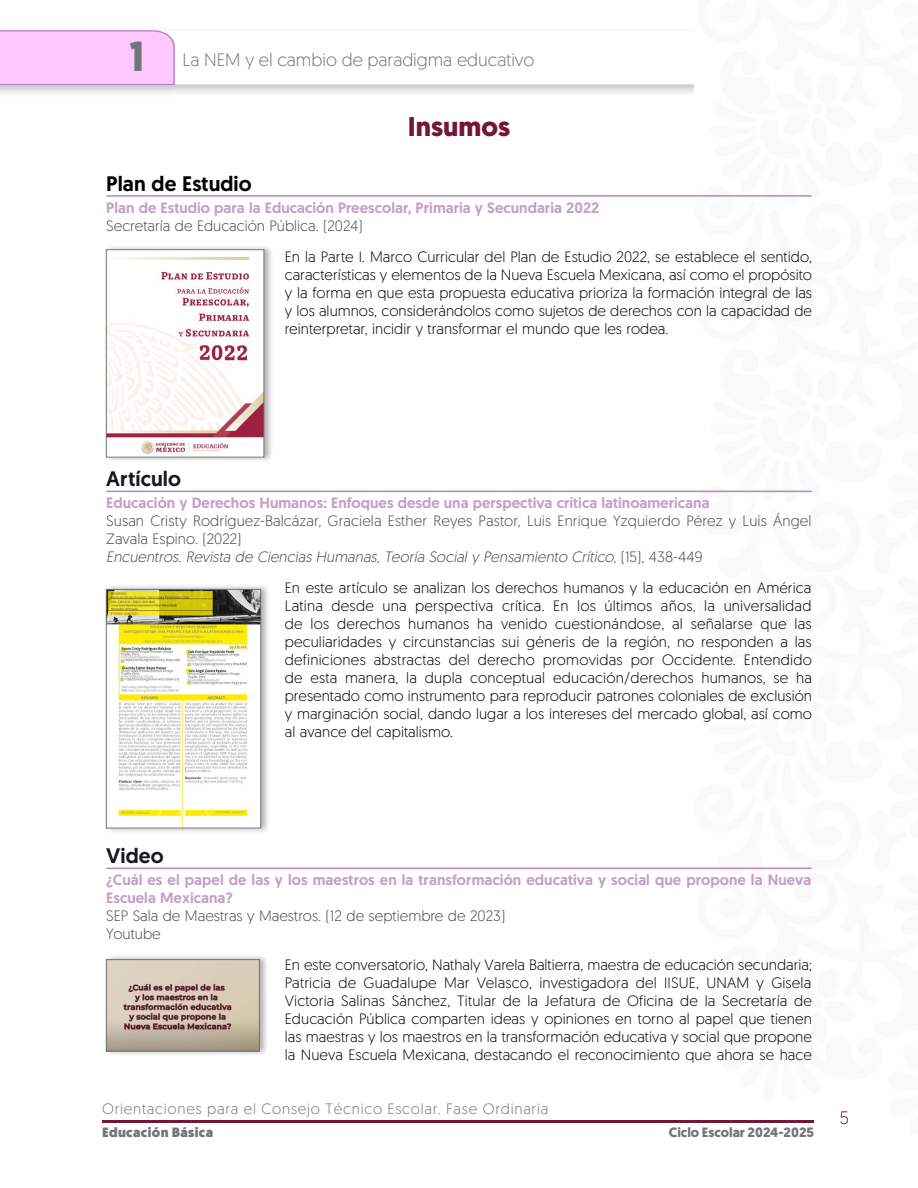
<style>
.page{position:relative;width:918px;height:1188px;background:#fff}
.page>*{position:absolute;margin:0;border:0;box-sizing:border-box;transform-origin:0 0}
.t1{font:700 42px "Geomanist";color:#737677}
.t2{font:700 27px "Geomanist";color:#72173a}
.t3{font:500 21px "Geomanist";letter-spacing:.005em;color:#000}
.t4{font:500 21px "Geomanist";letter-spacing:.005em;color:#161a1d}
.t5{font:300 18px "Geomanist";color:#737677}
.t6{font:300 18px "Geomanist";color:#72173a}
.t7{font:300 15px/18px "Geomanist";letter-spacing:.005em;color:#000;text-align:justify}
.t8{font:300 15px/18px "Geomanist";letter-spacing:.005em;color:#45484a}
.t9{font:500 15px/18px "Geomanist";color:#c59ec9}
.t10{font:300 15px "Geomanist";letter-spacing:.05em;color:#737677}
.t11{font:700 13.5px "Geomanist";color:#737677}
.t12{font:900 13.5px "Geomanist";letter-spacing:.025em;color:#737677}
.s1{font-style:italic}
</style>
<div class="page">
<div style="left:0;top:26px;width:918px;height:72px;background:#000;opacity:.25"></div>
<svg style="left:175px;top:31px;width:515px;height:53px"></svg>
<svg style="left:0;top:30px;width:175px;height:55px;background:#f9c4fb"></svg>
<svg style="left:690px;top:26px;width:228px;height:844px"></svg>
<hr style="left:102px;top:1120px;width:712px;height:3px;background:#72173a">
<hr style="left:106px;top:195px;width:706px;height:2px;background:#b786bb">
<hr style="left:106px;top:491px;width:706px;height:1px;background:#b786bb">
<hr style="left:106px;top:868px;width:706px;height:1px;background:#b786bb">
<div style="left:105px;top:244px;width:168px;height:219px;background:#000;opacity:.3"></div>
<img style="left:108px;top:252px;width:154px;height:203px">
<div style="left:106px;top:250px;width:158px;height:207px;border:1px solid #6f7271"></div>
<div style="left:105px;top:584px;width:166px;height:250px;background:#000;opacity:.3"></div>
<img style="left:108px;top:591px;width:151px;height:235px">
<div style="left:106px;top:589px;width:155px;height:239px;border:1px solid #6f7271"></div>
<div style="left:105px;top:954px;width:165px;height:103px;background:#000;opacity:.3"></div>
<img style="left:108px;top:961px;width:150px;height:88px">
<div style="left:106px;top:959px;width:154px;height:92px;border:1px solid #6f7271"></div>
<h1 class="t1" style="left:130px;top:29px;width:16px">1</h1>
<p class="t5" style="left:182px;top:48px;width:354px">La NEM y el cambio de paradigma educativo</p>
<h2 class="t2" style="left:408px;top:108px;width:104px">Insumos</h2>
<h3 class="t3" style="left:106px;top:169px;width:147px">Plan de Estudio</h3>
<p class="t9" style="left:106px;top:198px;width:495px">Plan de Estudio para la Educación Preescolar, Primaria y Secundaria 2022</p>
<p class="t8" style="left:106px;top:216px;width:258px">Secretaría de Educación Pública. (2024)</p>
<p class="t7" style="left:285px;top:247px;width:529px">En la Parte I. Marco Curricular del Plan de Estudio 2022, se establece el sentido, características y elementos de la Nueva Escuela Mexicana, así como el propósito y la forma en que esta propuesta educativa prioriza la formación integral de las y los alumnos, considerándolos como sujetos de derechos con la capacidad de reinterpretar, incidir y transformar el mundo que les rodea.</p>
<h3 class="t4" style="left:106px;top:465px;width:76px">Artículo</h3>
<p class="t9" style="left:106px;top:494px;width:605px">Educación y Derechos Humanos: Enfoques desde una perspectiva crítica latinoamericana</p>
<p class="t8" style="left:106px;top:512px;width:707px">Susan Cristy Rodríguez-Balcázar, Graciela Esther Reyes Pastor, Luis Enrique Yzquierdo Pérez y Luis Ángel<br>Zavala Espino. (2022)<br><span class="s1">Encuentros. Revista de Ciencias Humanas, Teoría Social y Pensamiento Crítico</span>, ( 1 5 ) , 4 3 8 - 4 4 9</p>
<p class="t7" style="left:285px;top:578px;width:529px">En este artículo se analizan los derechos humanos y la educación en América Latina desde una perspectiva crítica. En los últimos años, la universalidad de los derechos humanos ha venido cuestionándose, al señalarse que las peculiaridades y circunstancias sui géneris de la región, no responden a las definiciones abstractas del derecho promovidas por Occidente. Entendido de esta manera, la dupla conceptual educación/derechos humanos, se ha presentado como instrumento para reproducir patrones coloniales de exclusión y marginación social, dando lugar a los intereses del mercado global, así como al avance del capitalismo.</p>
<h3 class="t4" style="left:106px;top:842px;width:59px">Video</h3>
<p class="t9" style="left:106px;top:871px;width:707px">¿Cuál es el papel de las y los maestros en la transformación educativa y social que propone la Nueva<br>Escuela Mexicana?</p>
<p class="t8" style="left:106px;top:907px;width:400px">SEP Sala de Maestras y Maestros. (12 de septiembre de 2023)<br>Youtube</p>
<p class="t7" style="left:285px;top:955px;width:529px">En este conversatorio, Nathaly Varela Baltierra, maestra de educación secundaria; Patricia de Guadalupe Mar Velasco, investigadora del IISUE, UNAM y Gisela Victoria Salinas Sánchez, Titular de la Jefatura de Oficina de la Secretaría de Educación Pública comparten ideas y opiniones en torno al papel que tienen las maestras y los maestros en la transformación educativa y social que propone la Nueva Escuela Mexicana, destacando el reconocimiento que ahora se hace</p>
<p class="t10" style="left:102px;top:1099px;width:448px">Orientaciones para el Consejo Técnico Escolar. Fase Ordinaria</p>
<p class="t12" style="left:102px;top:1123px;width:113px">Educación Básica</p>
<p class="t11" style="left:669px;top:1124px;width:147px">Ciclo Escolar 2024-2025</p>
<p class="t6" style="left:840px;top:1106px;width:11px">5</p>
</div>
